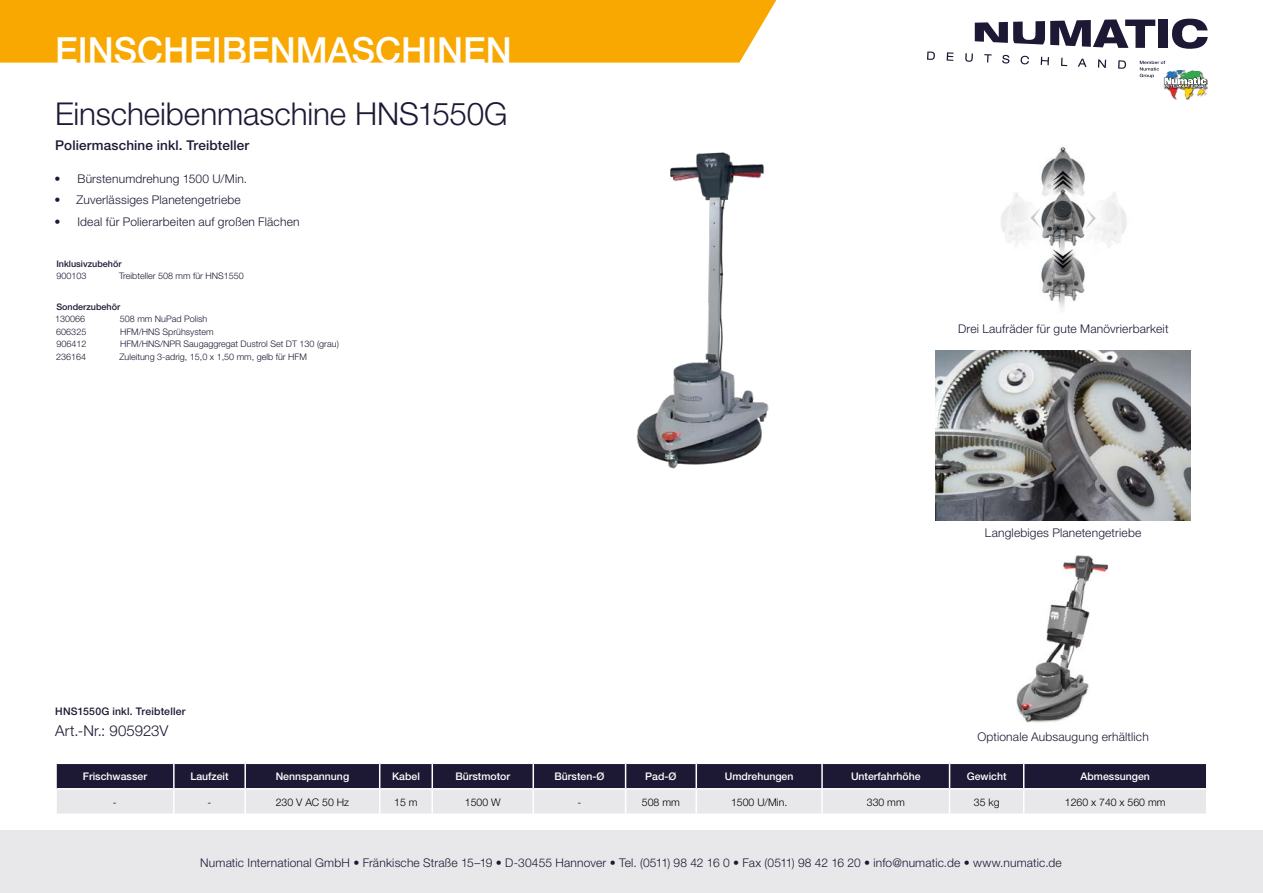
<style>
.page{position:relative;width:1263px;height:893px;background:#fff}
.page>*{position:absolute;margin:0;border:0;box-sizing:border-box;transform-origin:0 0}
.t1{font:500 36px "Helvetica Neue";color:#fff}
.Titel{font:300 31.5px "Helvetica Neue";letter-spacing:-.005em;color:#1d1934}
.t2{font:300 15px "Helvetica Neue";letter-spacing:.005em;color:#1d1934}
.Titel-2{font:500 13.5px "Helvetica Neue";letter-spacing:.01em;color:#1d1934}
.Produktbezeichnung{font:300 12px "Helvetica Neue";letter-spacing:.015em;color:#1d1934}
.t3{font:500 10.5px "Helvetica Neue";color:#fff}
.t4{font:300 10.5px "Helvetica Neue";color:#000}
.t5{font:500 10.5px "Helvetica Neue";letter-spacing:.02em;color:#1d1934}
.tabelle_text{font:300 9px "Helvetica Neue";color:#1d1934}
.tabelle_artnr{font:300 9px "Helvetica Neue";color:#1d1934}
.tabelle_artnr-2{font:500 9px "Helvetica Neue";color:#1d1934}
</style>
<div class="page">
<svg style="left:927px;top:52px;width:8px;height:8px"></svg>
<svg style="left:947px;top:52px;width:6px;height:9px"></svg>
<svg style="left:965px;top:19px;width:243px;height:80px"></svg>
<div style="left:0;top:831px;width:1263px;height:62px;background:#e8e8eb"></div>
<div style="left:0;top:0;width:776px;height:63px;background:#f8a800"></div>
<svg style="left:56px;top:763px;width:1151px;height:51px;background:#8b8997"></svg>
<img style="left:935px;top:350px;width:256px;height:170px">
<img style="left:1016px;top:555px;width:93px;height:168px">
<img style="left:1001px;top:147px;width:126px;height:162px">
<img style="left:636px;top:152px;width:133px;height:317px">
<p class="t1" style="left:55px;top:29px;width:458px">EINSCHEIBENMASCHINEN</p>
<p class="Titel" style="left:55px;top:94px;width:454px">Einscheibenmaschine HNS1550G</p>
<p class="Titel-2" style="left:55px;top:138px;width:195px">Poliermaschine inkl. Treibteller</p>
<p class="Produktbezeichnung" style="left:55px;top:171px;width:194px">• Bürstenumdrehung 1500 U/Min.</p>
<p class="Produktbezeichnung" style="left:55px;top:193px;width:188px">• Zuverlässiges Planetengetriebe</p>
<p class="Produktbezeichnung" style="left:55px;top:214px;width:247px">• Ideal für Polierarbeiten auf großen Flächen</p>
<p class="tabelle_artnr-2" style="left:56px;top:259px;width:67px">Inklusivzubehör</p>
<p class="tabelle_artnr" style="left:56px;top:271px;width:32px">900103</p>
<p class="tabelle_text" style="left:119px;top:271px;width:126px">Treibteller 508 mm für HNS1550</p>
<p class="tabelle_artnr-2" style="left:56px;top:301px;width:65px">Sonderzubehör</p>
<p class="tabelle_artnr" style="left:55px;top:313px;width:32px">130066</p>
<p class="tabelle_text" style="left:120px;top:313px;width:89px">508 mm NuPad Polish</p>
<p class="tabelle_artnr" style="left:56px;top:326px;width:32px">606325</p>
<p class="tabelle_text" style="left:120px;top:326px;width:95px">HFM/HNS Sprühsystem</p>
<p class="tabelle_artnr" style="left:56px;top:339px;width:32px">906412</p>
<p class="tabelle_text" style="left:120px;top:339px;width:220px">HFM/HNS/NPR Saugaggregat Dustrol Set DT 130 (grau)</p>
<p class="tabelle_artnr" style="left:56px;top:351px;width:32px">236164</p>
<p class="tabelle_text" style="left:119px;top:351px;width:189px">Zuleitung 3-adrig, 15,0 x 1,50 mm, gelb für HFM</p>
<p class="t5" style="left:55px;top:705px;width:132px">HNS1550G inkl. Treibteller</p>
<p class="t2" style="left:55px;top:722px;width:114px">Art.-Nr.: 905923V</p>
<p class="Produktbezeichnung" style="left:958px;top:321px;width:212px">Drei Laufräder für gute Manövrierbarkeit</p>
<p class="Produktbezeichnung" style="left:985px;top:525px;width:158px">Langlebiges Planetengetriebe</p>
<p class="Produktbezeichnung" style="left:977px;top:730px;width:173px">Optionale Aubsaugung erhältlich</p>
<p class="t3" style="left:83px;top:770px;width:66px">Frischwasser</p>
<p class="t3" style="left:190px;top:770px;width:40px">Laufzeit</p>
<p class="t3" style="left:276px;top:770px;width:75px">Nennspannung</p>
<p class="t3" style="left:392px;top:770px;width:29px">Kabel</p>
<p class="t3" style="left:455px;top:770px;width:56px">Bürstmotor</p>
<p class="t3" style="left:554px;top:770px;width:51px">Bürsten-Ø</p>
<p class="t3" style="left:645px;top:770px;width:33px">Pad-Ø</p>
<p class="t3" style="left:725px;top:770px;width:70px">Umdrehungen</p>
<p class="t3" style="left:851px;top:770px;width:71px">Unterfahrhöhe</p>
<p class="t3" style="left:967px;top:770px;width:41px">Gewicht</p>
<p class="t3" style="left:1080px;top:770px;width:71px">Abmessungen</p>
<p class="t4" style="left:113px;top:795px;width:5px">-</p>
<p class="t4" style="left:208px;top:795px;width:5px">-</p>
<p class="t4" style="left:276px;top:795px;width:75px">230 V AC 50 Hz</p>
<p class="t4" style="left:394px;top:795px;width:25px">15 m</p>
<p class="t4" style="left:465px;top:795px;width:37px">1500 W</p>
<p class="t4" style="left:577px;top:795px;width:5px">-</p>
<p class="t4" style="left:642px;top:795px;width:39px">508 mm</p>
<p class="t4" style="left:731px;top:795px;width:58px">1500 U/Min.</p>
<p class="t4" style="left:867px;top:795px;width:39px">330 mm</p>
<p class="t4" style="left:974px;top:795px;width:27px">35 kg</p>
<p class="t4" style="left:1065px;top:795px;width:102px">1260 x 740 x 560 mm</p>
<p class="Produktbezeichnung" style="left:200px;top:855px;width:863px">Numatic International GmbH • Fränkische Straße 15–19 • D-30455 Hannover • Tel. (0511) 98 42 16 0 • Fax (0511) 98 42 16 20 • info@numatic.de • www.numatic.de</p>
</div>
